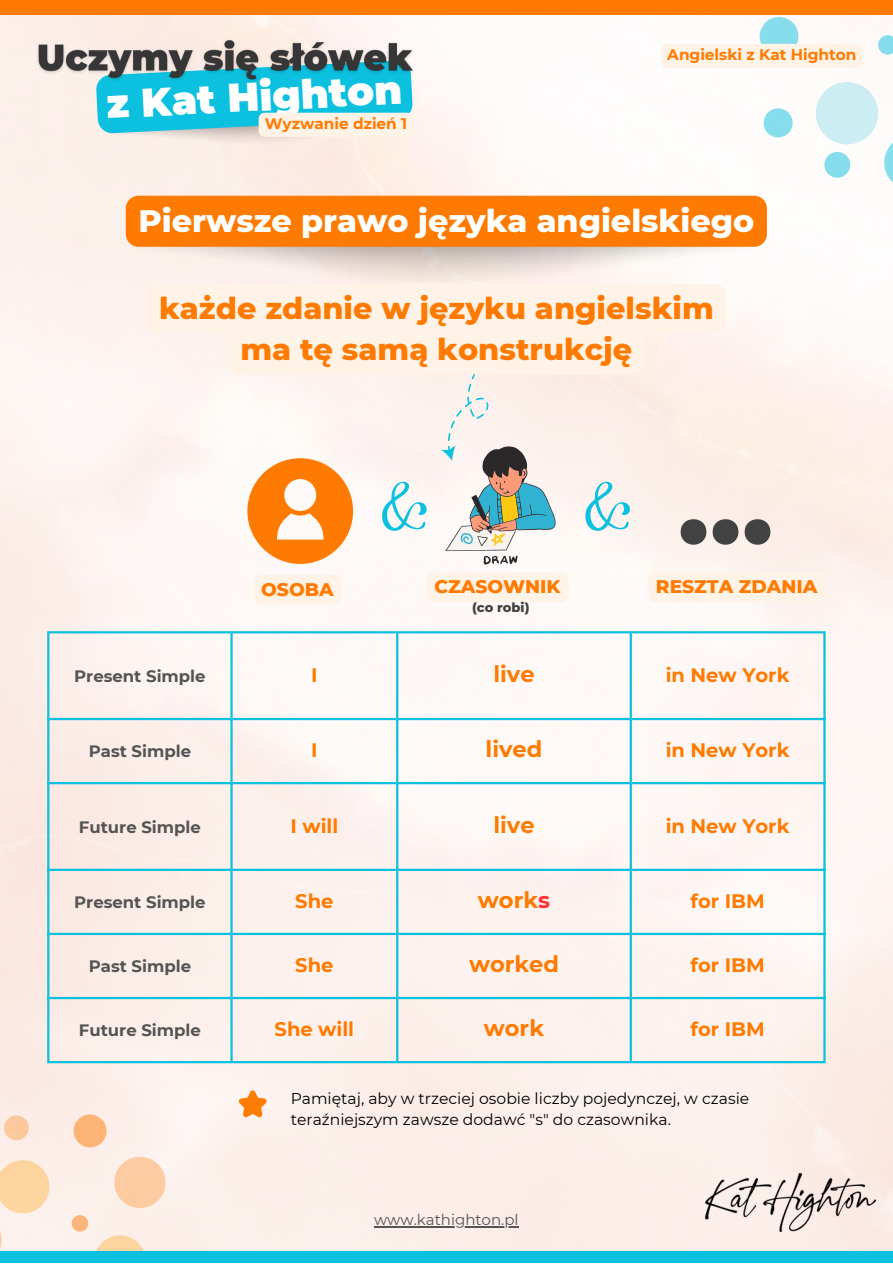
<style>
.page{position:relative;width:893px;height:1264px;background:#fff}
.page>*{position:absolute;margin:0;border:0;box-sizing:border-box;transform-origin:0 0}
.t1{font:800 113.1px "Montserrat";color:#424242}
.t2{font:900 39.9px "Montserrat";color:#fff}
.t3{font:800 31.65px "Montserrat";color:#fff}
.t4{font:800 30.3px/41.4px "Montserrat";color:#ff7a00;text-align:center}
.t5{font:700 22.5px "Montserrat";color:#ff7a00}
.t6{font:700 19.5px "Montserrat";color:#ff7a00}
.t7{font:800 18.6px "Montserrat";color:#ff7a00}
.t8{font:700 16.5px "Montserrat";color:#545454}
.t9{font:15.6px/21.5px "Montserrat";color:#000}
.t10{font:700 15.3px "Montserrat";color:#ff7a00}
.t11{font:15px "Montserrat";color:#545454}
.t12{font:800 13.05px "Montserrat";color:#424242}
.s1{color:#ff3131}
</style>
<div class="page">
<img style="left:0;top:14px;width:892px;height:1237px">
<svg style="left:0;top:1110px;width:33px;height:34px"></svg>
<svg style="left:67px;top:1108px;width:108px;height:143px;background:#fce5d6"></svg>
<svg style="left:0;top:1150px;width:59px;height:101px;background:#fce6cf"></svg>
<div style="left:0;top:0;width:892px;height:14px;background:#ff7a00"></div>
<div style="left:0;top:1251px;width:892px;height:11px;background:#0cc0df"></div>
<img style="left:110px;top:137px;width:293px;height:19px">
<img style="left:32px;top:31px;width:387px;height:55px">
<img style="left:705px;top:1173px;width:170px;height:58px">
<svg style="left:247px;top:458px;width:106px;height:106px"></svg>
<div style="left:254px;top:575px;width:87px;height:29px;background:#fff2e6"></div>
<div style="left:648px;top:572px;width:176px;height:30px;background:#fff2e6"></div>
<div style="left:427px;top:572px;width:141px;height:30px;background:#fff2e6"></div>
<svg style="left:382px;top:481px;width:45px;height:50px"></svg>
<svg style="left:585px;top:481px;width:45px;height:50px"></svg>
<svg style="left:438px;top:374px;width:117px;height:190px"></svg>
<svg style="left:147px;top:284px;width:578px;height:90px;background:#fef1e6"></svg>
<img style="left:135px;top:247px;width:620px;height:34px">
<div style="left:126px;top:196px;width:640px;height:51px;background:#ff7a00;border-radius:13px"></div>
<hr style="left:47px;top:633px;width:2px;height:428px;background:#0cc0df">
<hr style="left:230px;top:633px;width:3px;height:428px;background:#0cc0df">
<hr style="left:396px;top:633px;width:2px;height:428px;background:#0cc0df">
<hr style="left:629px;top:633px;width:3px;height:428px;background:#0cc0df">
<hr style="left:823px;top:633px;width:2px;height:428px;background:#0cc0df">
<hr style="left:47px;top:631px;width:778px;height:2px;background:#0cc0df">
<hr style="left:47px;top:718px;width:778px;height:2px;background:#0cc0df">
<hr style="left:47px;top:782px;width:778px;height:2px;background:#0cc0df">
<hr style="left:47px;top:868px;width:778px;height:3px;background:#0cc0df">
<hr style="left:47px;top:932px;width:778px;height:3px;background:#0cc0df">
<hr style="left:47px;top:996px;width:778px;height:3px;background:#0cc0df">
<hr style="left:47px;top:1061px;width:778px;height:2px;background:#0cc0df">
<svg style="left:661px;top:14px;width:231px;height:185px"></svg>
<hr style="left:374px;top:1226px;width:144px;height:1px;background:#545454">
<svg style="left:238px;top:1089px;width:29px;height:28px"></svg>
<svg style="left:96px;top:60px;width:317px;height:77px;background:#4bbdcf"></svg>
<p class="t2" style="left:105px;top:80px;width:297px;rotate:-3deg">z Kat Highton</p>
<p class="t10" style="left:265px;top:114px;width:144px">Wyzwanie dzień 1</p>
<p class="t10" style="left:667px;top:46px;width:191px">Angielski z Kat Highton</p>
<p class="t3" style="left:138px;top:201px;width:617px">Pierwsze prawo języka angielskiego</p>
<p class="t4" style="left:159px;top:287px;width:556px">każde zdanie w języku angielskim ma tę samą konstrukcję</p>
<p class="t1" style="left:677px;top:434px;width:97px">...</p>
<p class="t7" style="left:261px;top:577px;width:74px">OSOBA</p>
<p class="t7" style="left:434px;top:575px;width:128px">CZASOWNIK</p>
<p class="t7" style="left:655px;top:575px;width:163px">RESZTA ZDANIA</p>
<p class="t12" style="left:472px;top:599px;width:59px">(co robi)</p>
<p class="t8" style="left:74px;top:665px;width:133px">Present Simple</p>
<p class="t6" style="left:311px;top:663px;width:8px">I</p>
<p class="t5" style="left:493px;top:660px;width:43px">live</p>
<p class="t6" style="left:665px;top:663px;width:125px">in New York</p>
<p class="t8" style="left:89px;top:741px;width:104px">Past Simple</p>
<p class="t6" style="left:311px;top:738px;width:8px">I</p>
<p class="t5" style="left:485px;top:735px;width:58px">lived</p>
<p class="t6" style="left:665px;top:738px;width:125px">in New York</p>
<p class="t8" style="left:79px;top:816px;width:123px">Future Simple</p>
<p class="t6" style="left:290px;top:813px;width:49px">I will</p>
<p class="t5" style="left:493px;top:810px;width:43px">live</p>
<p class="t6" style="left:665px;top:813px;width:125px">in New York</p>
<p class="t8" style="left:74px;top:892px;width:133px">Present Simple</p>
<p class="t6" style="left:295px;top:889px;width:40px">She</p>
<p class="t5" style="left:478px;top:886px;width:74px">work<span class="s1">s</span></p>
<p class="t6" style="left:690px;top:889px;width:76px">for IBM</p>
<p class="t8" style="left:89px;top:956px;width:104px">Past Simple</p>
<p class="t6" style="left:295px;top:953px;width:40px">She</p>
<p class="t5" style="left:469px;top:950px;width:91px">worked</p>
<p class="t6" style="left:690px;top:953px;width:76px">for IBM</p>
<p class="t8" style="left:79px;top:1020px;width:123px">Future Simple</p>
<p class="t6" style="left:274px;top:1017px;width:81px">She will</p>
<p class="t5" style="left:484px;top:1014px;width:62px">work</p>
<p class="t6" style="left:690px;top:1017px;width:76px">for IBM</p>
<p class="t9" style="left:291px;top:1087px;width:460px">Pamiętaj, aby w trzeciej osobie liczby pojedynczej, w czasie teraźniejszym zawsze dodawć "s" do czasownika.</p>
<p class="t11" style="left:374px;top:1210px;width:146px">www.kathighton.pl</p>
</div>
